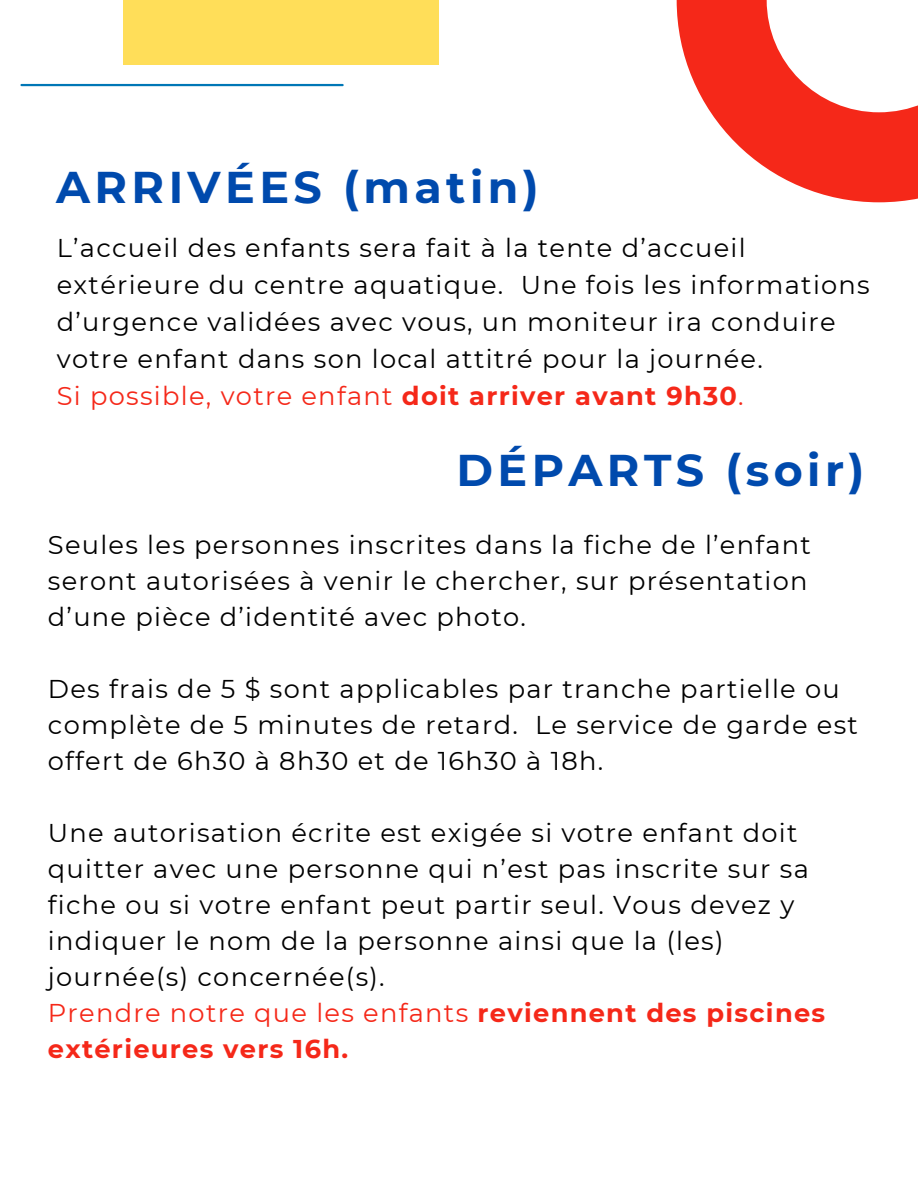
<style>
.page{position:relative;width:918px;height:1188px;background:#fff}
.page>*{position:absolute;margin:0;border:0;box-sizing:border-box;transform-origin:0 0}
.t1{font:700 44.4px "Montserrat";letter-spacing:.1em;color:#004aad}
.t2{font:25.65px/36px "Montserrat";letter-spacing:.05em;color:#000}
.t3{font:700 25.65px/36px "Montserrat";letter-spacing:.05em;color:#f52819}
.t4{font:25.65px "Montserrat";letter-spacing:.05em;color:#f52819}
.s1{font-weight:700}
.s2{font-weight:400}
</style>
<div class="page">
<hr style="left:21px;top:84px;width:322px;height:2px;background:#0077b6">
<div style="left:123px;top:0;width:316px;height:65px;background:#ffde59"></div>
<svg style="left:677px;top:0;width:241px;height:202px;fill:#f52819"></svg>
<p class="t1" style="left:56px;top:160px;width:484px">ARRIVÉES (matin)</p>
<h1 class="t2" style="left:57px;top:229px;width:815px;line-height:37.2px">L’accueil des enfants sera fait à la tente d’accueil extérieure du centre aquatique. Une fois les informations d’urgence validées avec vous, un moniteur ira conduire votre enfant dans son local attitré pour la journée.</h1>
<p class="t4" style="left:57px;top:381px;width:688px">Si possible, votre enfant <span class="s1">doit arriver avant 9h30</span>.</p>
<p class="t1" style="left:456px;top:443px;width:410px">DÉPARTS (soir)</p>
<p class="t2" style="left:48px;top:527px;width:765px">Seules les personnes inscrites dans la fiche de l’enfant seront autorisées à venir le chercher, sur présentation d’une pièce d’identité avec photo.</p>
<h1 class="t2" style="left:48px;top:671px;width:812px">Des frais de 5 $ sont applicables par tranche partielle ou complète de 5 minutes de retard. Le service de garde est offert de 6h30 à 8h30 et de 16h30 à 18h.</h1>
<p class="t2" style="left:48px;top:815px;width:762px">Une autorisation écrite est exigée si votre enfant doit quitter avec une personne qui n’est pas inscrite sur sa fiche ou si votre enfant peut partir seul. Vous devez y indiquer le nom de la personne ainsi que la (les) journée(s) concernée(s).</p>
<p class="t3" style="left:48px;top:995px;width:779px"><span class="s2">Prendre notre que les enfants</span> reviennent des piscines extérieures vers 16h.</p>
</div>
